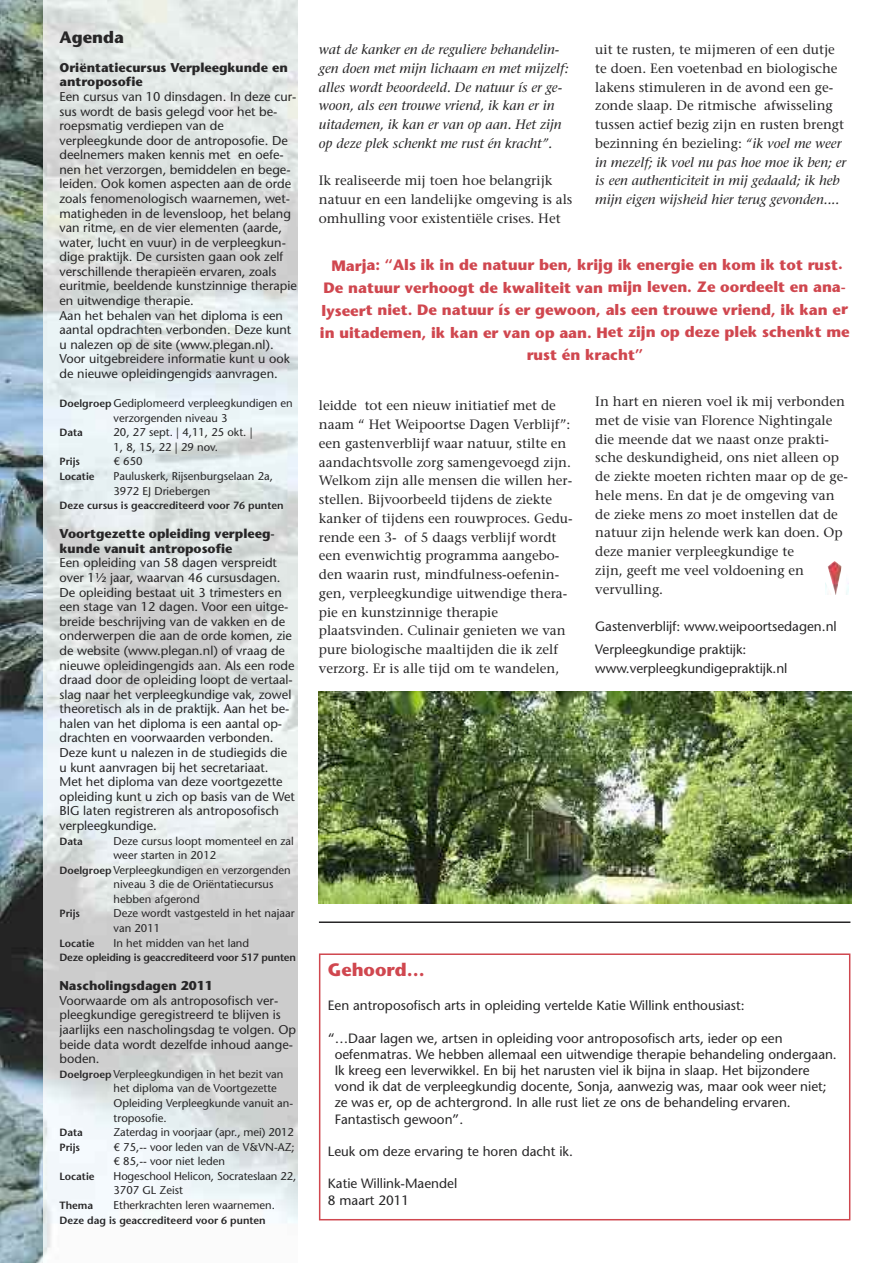
<style>
.page{position:relative;width:893px;height:1263px;background:#fff}
.page>*{position:absolute;margin:0;border:0;box-sizing:border-box;transform-origin:0 0}
.t1{font:700 18px "Stone Sans LT";color:#d0474f}
.t2{font:700 16.5px "Stone Sans LT";color:#272627}
.t3{font:700 15px/22.5px "Stone Sans LT";color:#d0474f;text-align:center}
.t4{font:13.5px/18.8px "Stone Serif LT";color:#272627}
.t5{font:13.5px/16.2px "Stone Sans LT";color:#272627}
.t6{font:italic 13.5px/18.8px "Stone Serif LT";color:#272627}
.t7{font:12.75px/14.5px "Stone Sans LT";color:#272627}
.t8{font:700 12.75px/14.5px "Stone Sans LT";color:#272627}
.t9{font:11.25px/14.5px "Stone Sans LT";color:#272627}
.t10{font:600 10.5px "Stone Sans LT";color:#272627}
.t11{font:600 10.5px "Stone Sans LT";letter-spacing:-.02em;color:#272627}
.s1{font-weight:600;font-size:10.5px}
.s2{font-style:italic}
</style>
<div class="page">
<img style="left:0;top:0;width:43px;height:1263px">
<img style="left:319px;top:691px;width:532px;height:212px">
<img style="left:825px;top:561px;width:24px;height:34px">
<hr style="left:319px;top:921px;width:531px;height:2px;background:#272627">
<div style="left:319px;top:953px;width:531px;height:267px;border:2px solid #d0474f"></div>
<p class="t2" style="left:60px;top:30px;width:66px">Agenda</p>
<p class="t8" style="left:60px;top:61px;width:230px">Oriëntatiecursus Verpleegkunde en antroposofie</p>
<p class="t7" style="left:60px;top:91px;width:239px">Een cursus van 10 dinsdagen. In deze cur&shy;sus wordt de basis gelegd voor het be&shy;roepsmatig verdiepen van de verpleegkunde door de antroposofie. De deelnemers maken kennis met en oefe&shy;nen het verzorgen, bemiddelen en bege&shy;leiden. Ook komen aspecten aan de orde zoals fenomenologisch waarnemen, wet&shy;matigheden in de levensloop, het belang van ritme, en de vier elementen (aarde, water, lucht en vuur) in de verpleegkun&shy;dige praktijk. De cursisten gaan ook zelf verschillende therapieën ervaren, zoals euritmie, beeldende kunstzinnige therapie en uitwendige therapie.<br>Aan het behalen van het diploma is een aantal opdrachten verbonden. Deze kunt u nalezen op de site (www.plegan.nl).<br>Voor uitgebreidere informatie kunt u ook de nieuwe opleidingengids aanvragen.</p>
<p class="t9" style="left:114px;top:397px;width:181px;text-indent:-54px"><span class="s1">Doelgroep</span> Gediplomeerd verpleegkundigen en verzorgenden niveau 3</p>
<p class="t10" style="left:60px;top:428px;width:25px">Data</p>
<p class="t9" style="left:114px;top:426px;width:141px">20, 27 sept. | 4,11, 25 okt. |<br>1, 8, 15, 22 | 29 nov.</p>
<p class="t10" style="left:60px;top:458px;width:22px">Prijs</p>
<p class="t9" style="left:114px;top:455px;width:31px">€ 650</p>
<p class="t10" style="left:60px;top:472px;width:37px">Locatie</p>
<p class="t9" style="left:114px;top:470px;width:161px">Pauluskerk, Rijsenburgselaan 2a,<br>3972 EJ Driebergen</p>
<p class="t10" style="left:60px;top:501px;width:226px">Deze cursus is geaccrediteerd voor 76 punten</p>
<p class="t8" style="left:60px;top:528px;width:217px">Voortgezette opleiding verpleeg&shy;kunde vanuit antroposofie</p>
<p class="t7" style="left:60px;top:557px;width:237px">Een opleiding van 58 dagen verspreidt over 1½ jaar, waarvan 46 cursusdagen.<br>De opleiding bestaat uit 3 trimesters en een stage van 12 dagen. Voor een uitge&shy;breide beschrijving van de vakken en de onderwerpen die aan de orde komen, zie de website (www.plegan.nl) of vraag de nieuwe opleidingengids aan. Als een rode draad door de opleiding loopt de vertaal&shy;slag naar het verpleegkundige vak, zowel theoretisch als in de praktijk. Aan het be&shy;halen van het diploma is een aantal op&shy;drachten en voorwaarden verbonden.<br>Deze kunt u nalezen in de studiegids die u kunt aanvragen bij het secretariaat.<br>Met het diploma van deze voortgezette opleiding kunt u zich op basis van de Wet BIG laten registreren als antroposofisch verpleegkundige.</p>
<p class="t10" style="left:60px;top:837px;width:25px">Data</p>
<p class="t9" style="left:114px;top:834px;width:182px">Deze cursus loopt momenteel en zal</p>
<p class="t9" style="left:114px;top:849px;width:104px">weer starten in 2012</p>
<p class="t9" style="left:60px;top:864px;width:233px"><span class="s1">Doelgroep</span> Verpleegkundigen en verzorgenden</p>
<p class="t9" style="left:114px;top:878px;width:161px">niveau 3 die de Oriëntatiecursus</p>
<p class="t9" style="left:114px;top:893px;width:88px">hebben afgerond</p>
<p class="t10" style="left:60px;top:910px;width:22px">Prijs</p>
<p class="t9" style="left:114px;top:907px;width:183px">Deze wordt vastgesteld in het najaar van 2011</p>
<p class="t10" style="left:60px;top:939px;width:37px">Locatie</p>
<p class="t9" style="left:114px;top:936px;width:137px">In het midden van het land</p>
<p class="t11" style="left:60px;top:953px;width:238px">Deze opleiding is geaccrediteerd voor 517 punten</p>
<p class="t8" style="left:60px;top:980px;width:155px">Nascholingsdagen 2011</p>
<p class="t7" style="left:60px;top:994px;width:238px">Voorwaarde om als antroposofisch ver&shy;pleegkundige geregistreerd te blijven is jaarlijks een nascholingsdag te volgen. Op beide data wordt dezelfde inhoud aange&shy;boden.</p>
<p class="t9" style="left:114px;top:1068px;width:181px;text-indent:-54px"><span class="s1">Doelgroep</span> Verpleegkundigen in het bezit van het diploma van de Voortgezette<br>Opleiding Verpleegkunde vanuit an&shy;troposofie.</p>
<p class="t10" style="left:60px;top:1128px;width:25px">Data</p>
<p class="t9" style="left:114px;top:1126px;width:182px">Zaterdag in voorjaar (apr., mei) 2012</p>
<p class="t10" style="left:60px;top:1143px;width:22px">Prijs</p>
<p class="t9" style="left:114px;top:1141px;width:183px">€ 75,-- voor leden van de V&amp;VN-AZ; € 85,-- voor niet leden</p>
<p class="t10" style="left:60px;top:1172px;width:37px">Locatie</p>
<p class="t9" style="left:114px;top:1170px;width:184px">Hogeschool Helicon, Socrateslaan 22,<br>3707 GL Zeist</p>
<p class="t10" style="left:60px;top:1201px;width:35px">Thema</p>
<p class="t9" style="left:114px;top:1199px;width:163px">Etherkrachten leren waarnemen.</p>
<p class="t10" style="left:60px;top:1216px;width:208px">Deze dag is geaccrediteerd voor 6 punten</p>
<p class="t6" style="left:319px;top:41px;width:251px">wat de kanker en de reguliere behandelin&shy;gen doen met mijn lichaam en met mijzelf: alles wordt beoordeeld. De natuur ís er ge&shy;woon, als een trouwe vriend, ik kan er in uitademen, ik kan er van op aan. Het zijn op deze plek schenkt me rust én kracht”.</p>
<p class="t4" style="left:319px;top:173px;width:255px">Ik realiseerde mij toen hoe belangrijk natuur en een landelijke omgeving is als omhulling voor existentiële crises. Het</p>
<p class="t4" style="left:595px;top:41px;width:252px">uit te rusten, te mijmeren of een dutje te doen. Een voetenbad en biologische lakens stimuleren in de avond een ge&shy;zonde slaap. De ritmische afwisseling tussen actief bezig zijn en rusten brengt bezinning én bezieling: <span class="s2">“ik voel me weer in mezelf; ik voel nu pas hoe moe ik ben; er is een authenticiteit in mij gedaald; ik heb mijn eigen wijsheid hier terug gevonden....</span></p>
<p class="t3" style="left:320px;top:255px;width:531px">Marja: “Als ik in de natuur ben, krijg ik energie en kom ik tot rust.<br>De natuur verhoogt de kwaliteit van mijn leven. Ze oordeelt en ana&shy;lyseert niet. De natuur ís er gewoon, als een trouwe vriend, ik kan er in uitademen, ik kan er van op aan. Het zijn op deze plek schenkt me rust én kracht”</p>
<p class="t4" style="left:319px;top:398px;width:255px">leidde tot een nieuw initiatief met de naam “ Het Weipoortse Dagen Verblijf”: een gastenverblijf waar natuur, stilte en aandachtsvolle zorg samengevoegd zijn.<br>Welkom zijn alle mensen die willen her&shy;stellen. Bijvoorbeeld tijdens de ziekte kanker of tijdens een rouwproces. Gedu&shy;rende een 3- of 5 daags verblijf wordt een evenwichtig programma aangebo&shy;den waarin rust, mindfulness-oefenin&shy;gen, verpleegkundige uitwendige thera&shy;pie en kunstzinnige therapie plaatsvinden. Culinair genieten we van pure biologische maaltijden die ik zelf verzorg. Er is alle tijd om te wandelen,</p>
<p class="t4" style="left:595px;top:393px;width:254px">In hart en nieren voel ik mij verbonden met de visie van Florence Nightingale die meende dat we naast onze prakti&shy;sche deskundigheid, ons niet alleen op de ziekte moeten richten maar op de ge&shy;hele mens. En dat je de omgeving van de zieke mens zo moet instellen dat de natuur zijn helende werk kan doen. Op deze manier verpleegkundige te<br>zijn, geeft me veel voldoening en vervulling.</p>
<p class="t5" style="left:595px;top:616px;width:243px;line-height:23px">Gastenverblijf: www.weipoortsedagen.nl<br>Verpleegkundige praktijk:</p>
<p class="t5" style="left:595px;top:661px;width:194px">www.verpleegkundigepraktijk.nl</p>
<h1 class="t1" style="left:328px;top:962px;width:98px">Gehoord…</h1>
<p class="t5" style="left:328px;top:999px;width:418px">Een antroposofisch arts in opleiding vertelde Katie Willink enthousiast:</p>
<p class="t5" style="left:335px;top:1031px;width:504px;text-indent:-7px">“…Daar lagen we, artsen in opleiding voor antroposofisch arts, ieder op een oefenmatras. We hebben allemaal een uitwendige therapie behandeling ondergaan.<br>Ik kreeg een leverwikkel. En bij het narusten viel ik bijna in slaap. Het bijzondere vond ik dat de verpleegkundig docente, Sonja, aanwezig was, maar ook weer niet; ze was er, op de achtergrond. In alle rust liet ze ons de behandeling ervaren.<br>Fantastisch gewoon”.</p>
<p class="t5" style="left:328px;top:1145px;width:246px">Leuk om deze ervaring te horen dacht ik.</p>
<p class="t5" style="left:328px;top:1177px;width:131px">Katie Willink-Maendel<br>8 maart 2011</p>
</div>
